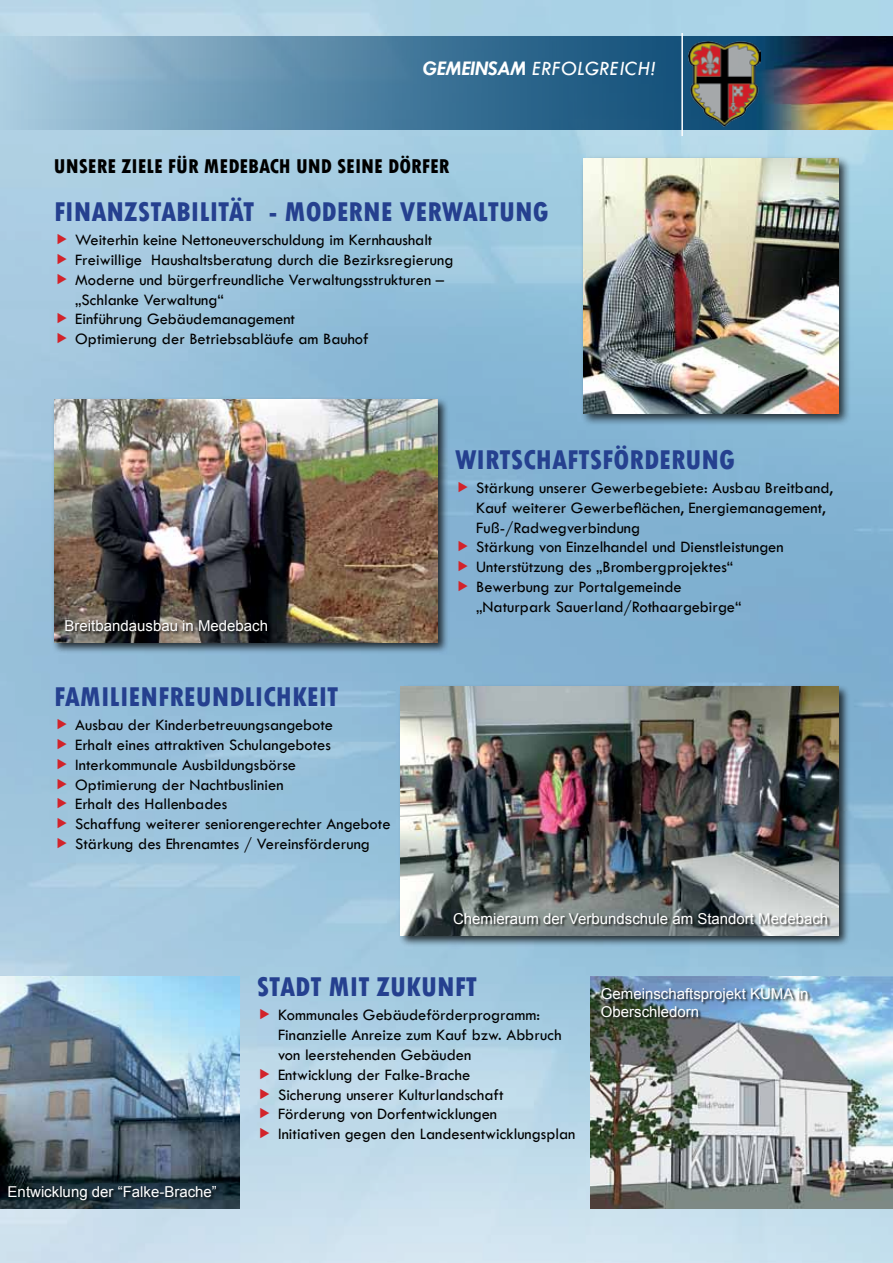
<style>
.page{position:relative;width:893px;height:1263px;background:#fff}
.page>*{position:absolute;margin:0;border:0;box-sizing:border-box;transform-origin:0 0}
.t1{font:800 condensed 28.5px "Tw Cen";color:#25408f}
.t2{font:800 condensed 21px "Tw Cen";color:#000}
.t3{font:italic 21px "Tw Cen";color:#fff}
.t4{font:16.5px/19.8px "Tw Cen";color:#000}
.t5{font:15px/18px "Arial";color:#fff}
.s1{font-weight:700}
</style>
<div class="page">
<img style="left:0;top:0;width:893px;height:1263px">
<img style="left:0;top:37px;width:893px;height:92px">
<img style="left:688px;top:42px;width:73px;height:85px">
<hr style="left:681px;top:33px;width:2px;height:103px;background:#fff">
<div style="left:580px;top:155px;width:272px;height:272px;background:#000;opacity:.75"></div>
<img style="left:584px;top:159px;width:255px;height:255px">
<div style="left:398px;top:684px;width:453px;height:263px;background:#000;opacity:.75"></div>
<img style="left:401px;top:686px;width:438px;height:249px">
<div style="left:453px;top:913px;width:378px;height:14px;background:#000;opacity:.75"></div>
<div style="left:51px;top:397px;width:399px;height:257px;background:#000;opacity:.75"></div>
<img style="left:54px;top:400px;width:384px;height:242px">
<div style="left:65px;top:621px;width:206px;height:14px;background:#000;opacity:.75"></div>
<img style="left:0;top:977px;width:239px;height:232px">
<img style="left:590px;top:977px;width:303px;height:232px">
<div style="left:9px;top:1186px;width:211px;height:18px;background:#000;opacity:.75"></div>
<div style="left:601px;top:988px;width:210px;height:32px;background:#000;opacity:.75"></div>
<svg style="left:58px;top:234px;width:9px;height:10px"></svg>
<svg style="left:58px;top:254px;width:9px;height:10px"></svg>
<svg style="left:58px;top:274px;width:9px;height:10px"></svg>
<svg style="left:58px;top:313px;width:9px;height:11px"></svg>
<svg style="left:58px;top:333px;width:9px;height:10px"></svg>
<svg style="left:260px;top:1009px;width:9px;height:10px"></svg>
<svg style="left:260px;top:1068px;width:9px;height:11px"></svg>
<svg style="left:260px;top:1088px;width:9px;height:11px"></svg>
<svg style="left:260px;top:1108px;width:9px;height:10px"></svg>
<svg style="left:260px;top:1128px;width:9px;height:10px"></svg>
<svg style="left:459px;top:482px;width:8px;height:10px"></svg>
<svg style="left:459px;top:541px;width:8px;height:10px"></svg>
<svg style="left:459px;top:561px;width:8px;height:10px"></svg>
<svg style="left:459px;top:581px;width:8px;height:10px"></svg>
<svg style="left:58px;top:719px;width:9px;height:10px"></svg>
<svg style="left:58px;top:739px;width:9px;height:10px"></svg>
<svg style="left:58px;top:758px;width:9px;height:11px"></svg>
<svg style="left:58px;top:778px;width:9px;height:11px"></svg>
<svg style="left:58px;top:798px;width:9px;height:11px"></svg>
<svg style="left:58px;top:818px;width:9px;height:10px"></svg>
<svg style="left:58px;top:838px;width:9px;height:10px"></svg>
<p class="t3" style="left:423px;top:55px;width:234px"><span class="s1">GEMEINSAM</span> ERFOLGREICH!</p>
<p class="t2" style="left:54px;top:154px;width:397px">UNSERE ZIELE FÜR MEDEBACH UND SEINE DÖRFER</p>
<h1 class="t1" style="left:54px;top:195px;width:496px">FINANZSTABILITÄT - MODERNE VERWALTUNG</h1>
<p class="t4" style="left:75px;top:230px;width:380px">Weiterhin keine Nettoneuverschuldung im Kernhaushalt Freiwillige Haushaltsberatung durch die Bezirksregierung Moderne und bürgerfreundliche Verwaltungsstrukturen – „Schlanke Verwaltung“<br>Einführung Gebäudemanagement<br>Optimierung der Betriebsabläufe am Bauhof</p>
<p class="t5" style="left:65px;top:617px;width:205px">Breitbandausbau in Medebach</p>
<h1 class="t1" style="left:54px;top:680px;width:286px">FAMILIENFREUNDLICHKEIT</h1>
<p class="t4" style="left:75px;top:715px;width:317px">Ausbau der Kinderbetreuungsangebote<br>Erhalt eines attraktiven Schulangebotes Interkommunale Ausbildungsbörse<br>Optimierung der Nachtbuslinien<br>Erhalt des Hallenbades<br>Schaffung weiterer seniorengerechter Angebote Stärkung des Ehrenamtes / Vereinsförderung</p>
<h1 class="t1" style="left:455px;top:443px;width:282px">WIRTSCHAFTSFÖRDERUNG</h1>
<p class="t4" style="left:476px;top:478px;width:358px">Stärkung unserer Gewerbegebiete: Ausbau Breitband, Kauf weiterer Gewerbeflächen, Energiemanagement, Fuß-/Radwegverbindung<br>Stärkung von Einzelhandel und Dienstleistungen Unterstützung des „Brombergprojektes“<br>Bewerbung zur Portalgemeinde<br>„Naturpark Sauerland/Rothaargebirge“</p>
<p class="t5" style="left:453px;top:910px;width:377px">Chemieraum der Verbundschule am Standort Medebach</p>
<p class="t5" style="left:8px;top:1183px;width:211px">Entwicklung der “Falke-Brache”</p>
<h1 class="t1" style="left:257px;top:970px;width:222px">STADT MIT ZUKUNFT</h1>
<p class="t4" style="left:278px;top:1005px;width:299px">Kommunales Gebäudeförderprogramm:<br>Finanzielle Anreize zum Kauf bzw. Abbruch von leerstehenden Gebäuden<br>Entwicklung der Falke-Brache<br>Sicherung unserer Kulturlandschaft<br>Förderung von Dorfentwicklungen<br>Initiativen gegen den Landesentwicklungsplan</p>
<p class="t5" style="left:601px;top:985px;width:209px">Gemeinschaftsprojekt KUMA in<br>Oberschledorn</p>
</div>
